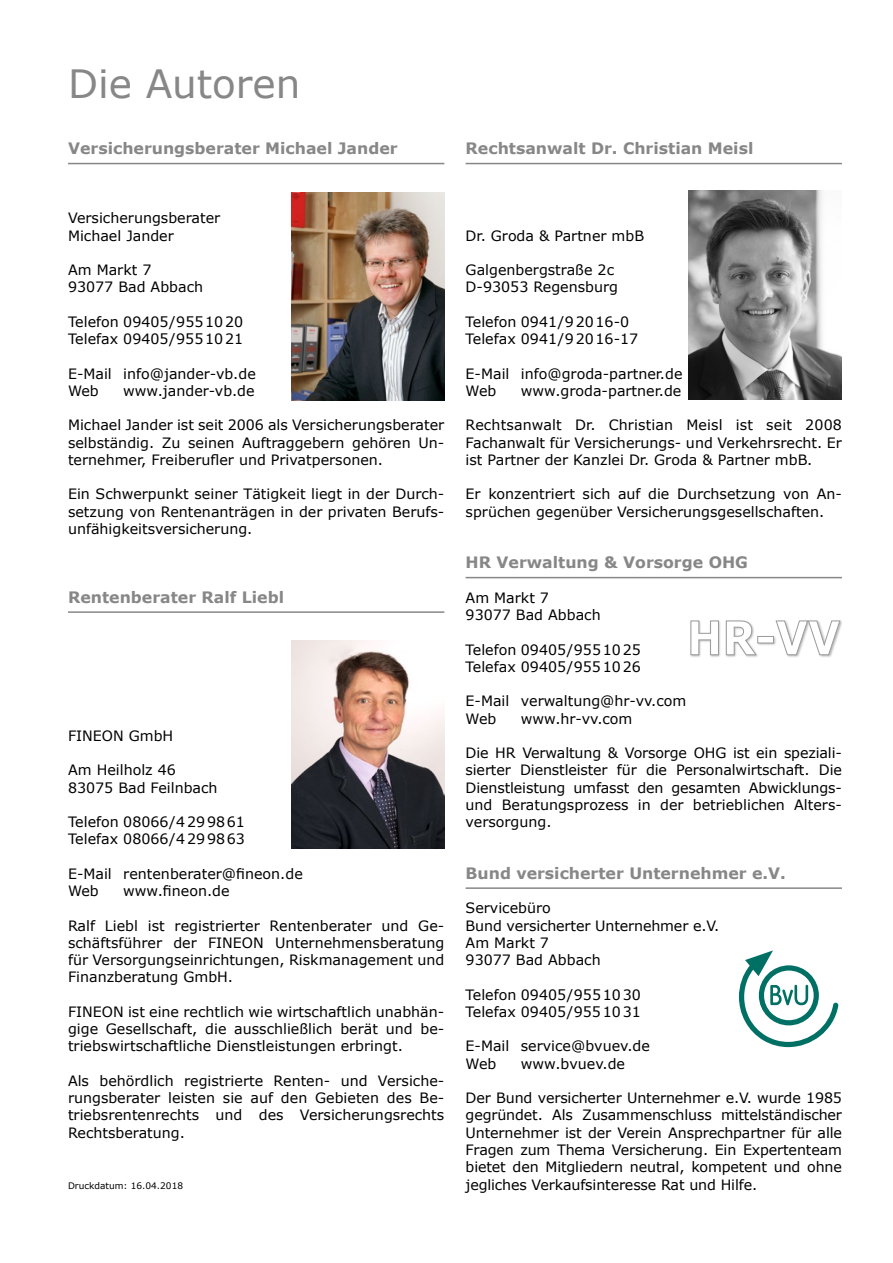
<style>
.page{position:relative;width:893px;height:1263px;background:#fff}
.page>*{position:absolute;margin:0;border:0;box-sizing:border-box;transform-origin:0 0}
.t1{font:39px "Verdana";color:#868786}
.t2{font:700 15.75px "Verdana";color:#868786}
.t3{font:14.25px/17.2px "Verdana";color:#000}
.t4{font:9px "Verdana";color:#000}
</style>
<div class="page">
<hr style="left:68px;top:163px;width:376px;height:1px;background:#868786">
<hr style="left:68px;top:611px;width:376px;height:2px;background:#868786">
<hr style="left:466px;top:163px;width:376px;height:1px;background:#868786">
<hr style="left:466px;top:577px;width:376px;height:1px;background:#868786">
<hr style="left:466px;top:887px;width:376px;height:2px;background:#868786">
<img style="left:291px;top:192px;width:153px;height:208px">
<img style="left:291px;top:640px;width:153px;height:209px">
<img style="left:690px;top:620px;width:152px;height:37px">
<svg style="left:690px;top:620px;width:29px;height:35px"></svg>
<svg style="left:726px;top:620px;width:31px;height:36px"></svg>
<div style="left:758px;top:636px;width:15px;height:7px;background:#fff"></div>
<div style="left:757px;top:636px;width:17px;height:7px;border:1px solid #9c9c9d"></div>
<svg style="left:775px;top:620px;width:65px;height:35px"></svg>
<img style="left:689px;top:191px;width:153px;height:208px">
<svg style="left:739px;top:950px;width:99px;height:97px"></svg>
<h1 class="t1" style="left:68px;top:57px;width:234px">Die Autoren</h1>
<p class="t2" style="left:68px;top:137px;width:331px">Versicherungsberater Michael Jander</p>
<p class="t2" style="left:466px;top:137px;width:289px">Rechtsanwalt Dr. Christian Meisl</p>
<p class="t3" style="left:68px;top:209px;width:154px">Versicherungsberater<br>Michael Jander</p>
<p class="t3" style="left:68px;top:261px;width:137px">Am Markt 7<br>93077 Bad Abbach</p>
<p class="t3" style="left:68px;top:313px;width:177px">Telefon 09405/9551020<br>Telefax 09405/9551021</p>
<p class="t3" style="left:68px;top:365px;width:189px">E-Mail info@jander-vb.de<br>Web</p>
<p class="t3" style="left:123px;top:382px;width:133px">www.jander-vb.de</p>
<p class="t3" style="left:68px;top:416px;width:378px;text-align:justify">Michael Jander ist seit 2006 als Versicherungsberater selbständig. Zu seinen Auftraggebern gehören Un&shy;ternehmer, Freiberufler und Privatpersonen.</p>
<p class="t3" style="left:68px;top:485px;width:378px;text-align:justify">Ein Schwerpunkt seiner Tätigkeit liegt in der Durch&shy;setzung von Rentenanträgen in der privaten Berufs&shy;unfähigkeitsversicherung.</p>
<p class="t2" style="left:68px;top:586px;width:218px">Rentenberater Ralf Liebl</p>
<p class="t3" style="left:68px;top:727px;width:107px">FINEON GmbH</p>
<p class="t3" style="left:68px;top:761px;width:151px">Am Heilholz 46<br>83075 Bad Feilnbach</p>
<p class="t3" style="left:68px;top:813px;width:178px">Telefon 08066/4299861<br>Telefax 08066/4299863</p>
<p class="t3" style="left:68px;top:865px;width:236px">E-Mail rentenberater@fineon.de<br>Web</p>
<p class="t3" style="left:123px;top:882px;width:108px">www.fineon.de</p>
<p class="t3" style="left:68px;top:917px;width:378px;text-align:justify">Ralf Liebl ist registrierter Rentenberater und Ge&shy;schäftsführer der FINEON Unternehmensberatung für Versorgungseinrichtungen, Riskmanagement und Finanzberatung GmbH.</p>
<p class="t3" style="left:68px;top:1003px;width:378px;text-align:justify">FINEON ist eine rechtlich wie wirtschaftlich unabhän&shy;gige Gesellschaft, die ausschließlich berät und be&shy;triebswirtschaftliche Dienstleistungen erbringt.</p>
<p class="t3" style="left:68px;top:1072px;width:378px;text-align:justify">Als behördlich registrierte Renten- und Versiche&shy;rungsberater leisten sie auf den Gebieten des Be&shy;triebsrentenrechts und des Versicherungsrechts Rechtsberatung.</p>
<p class="t3" style="left:466px;top:227px;width:180px">Dr. Groda &amp; Partner mbB</p>
<p class="t3" style="left:466px;top:261px;width:154px">Galgenbergstraße 2c<br>D-93053 Regensburg</p>
<p class="t3" style="left:466px;top:313px;width:174px">Telefon 0941/92016-0<br>Telefax 0941/92016-17</p>
<p class="t3" style="left:466px;top:365px;width:218px">E-Mail info@groda-partner.de<br>Web</p>
<p class="t3" style="left:521px;top:382px;width:162px">www.groda-partner.de</p>
<p class="t3" style="left:466px;top:416px;width:378px;text-align:justify">Rechtsanwalt Dr. Christian Meisl ist seit 2008<br>Fachanwalt für Versicherungs- und Verkehrsrecht. Er ist Partner der Kanzlei Dr. Groda &amp; Partner mbB.</p>
<p class="t3" style="left:466px;top:485px;width:378px">Er konzentriert sich auf die Durchsetzung von An&shy;sprüchen gegenüber Versicherungsgesellschaften.</p>
<p class="t2" style="left:466px;top:551px;width:284px">HR Verwaltung &amp; Vorsorge OHG</p>
<p class="t3" style="left:466px;top:589px;width:137px">Am Markt 7<br>93077 Bad Abbach</p>
<p class="t3" style="left:466px;top:641px;width:177px">Telefon 09405/9551025<br>Telefax 09405/9551026</p>
<p class="t3" style="left:466px;top:692px;width:222px">E-Mail verwaltung@hr-vv.com<br>Web</p>
<p class="t3" style="left:521px;top:710px;width:113px">www.hr-vv.com</p>
<p class="t3" style="left:466px;top:744px;width:378px;text-align:justify">Die HR Verwaltung &amp; Vorsorge OHG ist ein speziali&shy;sierter Dienstleister für die Personalwirtschaft. Die Dienstleistung umfasst den gesamten Abwicklungs&shy;und Beratungsprozess in der betrieblichen Alters&shy;versorgung.</p>
<p class="t2" style="left:466px;top:862px;width:322px">Bund versicherter Unternehmer e.V.</p>
<p class="t3" style="left:466px;top:899px;width:255px">Servicebüro<br>Bund versicherter Unternehmer e.V.<br>Am Markt 7<br>93077 Bad Abbach</p>
<p class="t3" style="left:466px;top:986px;width:177px">Telefon 09405/9551030<br>Telefax 09405/9551031</p>
<p class="t3" style="left:466px;top:1037px;width:186px">E-Mail service@bvuev.de<br>Web</p>
<p class="t3" style="left:521px;top:1055px;width:106px">www.bvuev.de</p>
<p class="t3" style="left:466px;top:1089px;width:378px;text-align:justify">Der Bund versicherter Unternehmer e.V. wurde 1985 gegründet. Als Zusammenschluss mittelständischer Unternehmer ist der Verein Ansprechpartner für alle Fragen zum Thema Versicherung. Ein Expertenteam bietet den Mitgliedern neutral, kompetent und ohne</p>
<p class="t4" style="left:68px;top:1180px;width:117px">Druckdatum: 16.04.2018</p>
<p class="t3" style="left:466px;top:1175px;width:293px">jegliches Verkaufsinteresse Rat und Hilfe.</p>
</div>
